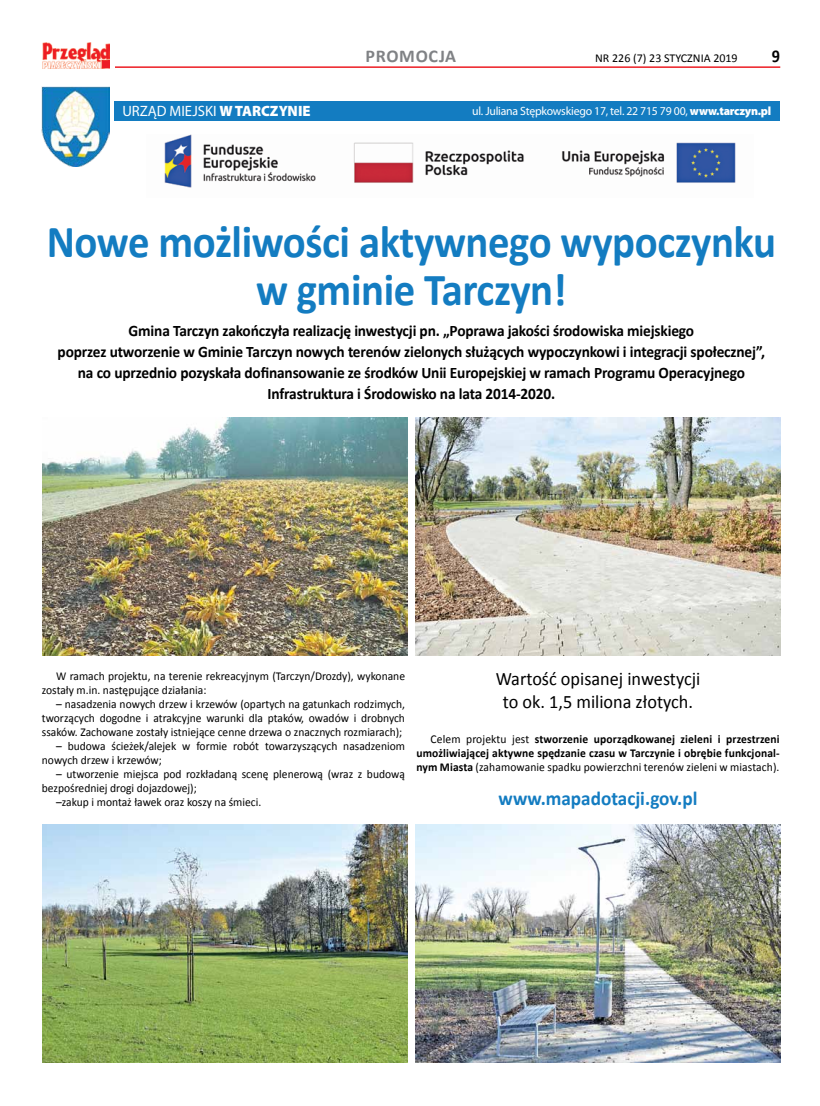
<style>
.page{position:relative;width:820px;height:1106px;background:#fff}
.page>*{position:absolute;margin:0;border:0;box-sizing:border-box;transform-origin:0 0}
.t1{font:700 46px/48px "Calibri";letter-spacing:-.01em;color:#137cc1;text-align:center;scale:.93 1}
.t2{font:700 20px "Calibri";color:#137cc1;scale:.96 1}
.t3{font:19px/23px "Calibri";color:#000;text-align:center;scale:.96 1}
.t4{font:700 18px "Calibri";letter-spacing:.04em;color:#808285}
.t5{font:700 18px "Calibri";color:#000;scale:.9 1}
.t6{font:700 16px/21px "Calibri";letter-spacing:-.01em;color:#000;text-align:center;scale:.96 1}
.t7{font:15px "Myriad Pro";color:#fff}
.t8{font:12px/14px "Calibri";color:#000;scale:.96 1}
.t9{font:700 12px/14px "Calibri";letter-spacing:.01em;color:#000;text-align:justify;scale:.96 1}
.t10{font:12px "Myriad Pro";letter-spacing:-.02em;color:#fff}
.t11{font:12px "Calibri";color:#000}
.s1{font-weight:900}
.s2{font-weight:400}
</style>
<div class="page">
<hr style="left:43px;top:66px;width:737px;height:2px;background:#ed1d24">
<div style="left:43px;top:42px;width:71px;height:26px;background:#fff"></div>
<img style="left:43px;top:42px;width:67px;height:26px">
<div style="left:114px;top:101px;width:665px;height:20px;background:#137cc1"></div>
<img style="left:42px;top:86px;width:68px;height:81px">
<img style="left:43px;top:824px;width:364px;height:238px">
<img style="left:415px;top:824px;width:364px;height:238px">
<img style="left:43px;top:417px;width:364px;height:238px">
<img style="left:415px;top:417px;width:364px;height:238px">
<img style="left:164px;top:135px;width:572px;height:53px">
<h3 class="t4" style="left:365px;top:45px;width:92px">PROMOCJA</h3>
<p class="t11" style="left:595px;top:51px;width:144px">NR 226 (7) 23 STYCZNIA 2019</p>
<h3 class="t5" style="left:771px;top:45px;width:11px">9</h3>
<p class="t7" style="left:122px;top:103px;width:190px">Urząd Miejski <span class="s1">w Tarczynie</span></p>
<p class="t10" style="left:472px;top:105px;width:300px">ul. Juliana Stępkowskiego 17, tel. 22 715 79 00, <span class="s1">www.tarczyn.pl</span></p>
<h1 class="t1" style="left:47px;top:218px;width:785px">Nowe możliwości aktywnego wypoczynku w gminie Tarczyn!</h1>
<p class="t6" style="left:58px;top:320px;width:738px">Gmina Tarczyn zakończyła realizację inwestycji pn. „Poprawa jakości środowiska miejskiego<br>poprzez utworzenie w Gminie Tarczyn nowych terenów zielonych służących wypoczynkowi i integracji społecznej”, na co uprzednio pozyskała dofinansowanie ze środków Unii Europejskiej w ramach Programu Operacyjnego Infrastruktura i Środowisko na lata 2014-2020.</p>
<p class="t8" style="left:42px;top:668px;width:379px;text-indent:14px">W ramach projektu, na terenie rekreacyjnym (Tarczyn/Drozdy), wykonane zostały m.in. następujące działania:</p>
<p class="t8" style="left:42px;top:696px;width:379px;text-align:justify;text-indent:14px">– nasadzenia nowych drzew i krzewów (opartych na gatunkach rodzimych, tworzących dogodne i atrakcyjne warunki dla ptaków, owadów i drobnych ssaków. Zachowane zostały istniejące cenne drzewa o znacznych rozmiarach);</p>
<p class="t8" style="left:42px;top:738px;width:379px;text-indent:14px">– budowa ścieżek/alejek w formie robót towarzyszących nasadzeniom nowych drzew i krzewów;</p>
<p class="t8" style="left:56px;top:766px;width:365px">– utworzenie miejsca pod rozkładaną scenę plenerową (wraz z budową</p>
<p class="t8" style="left:42px;top:780px;width:163px">bezpośredniej drogi dojazdowej);</p>
<p class="t8" style="left:56px;top:794px;width:215px">–zakup i montaż ławek oraz koszy na śmieci.</p>
<h3 class="t3" style="left:495px;top:667px;width:215px">Wartość opisanej inwestycji to ok. 1,5 miliona złotych.</h3>
<p class="t9" style="left:416px;top:732px;width:380px;text-indent:14px"><span class="s2">Celem projektu jest</span> stworzenie uporządkowanej zieleni i przestrzeni umożliwiającej aktywne spędzanie czasu w Tarczynie i obrębie funkcjonal&shy;nym Miasta <span class="s2">(zahamowanie spadku powierzchni terenów zieleni w miastach).</span></p>
<h2 class="t2" style="left:498px;top:785px;width:208px">www.mapadotacji.gov.pl</h2>
</div>
